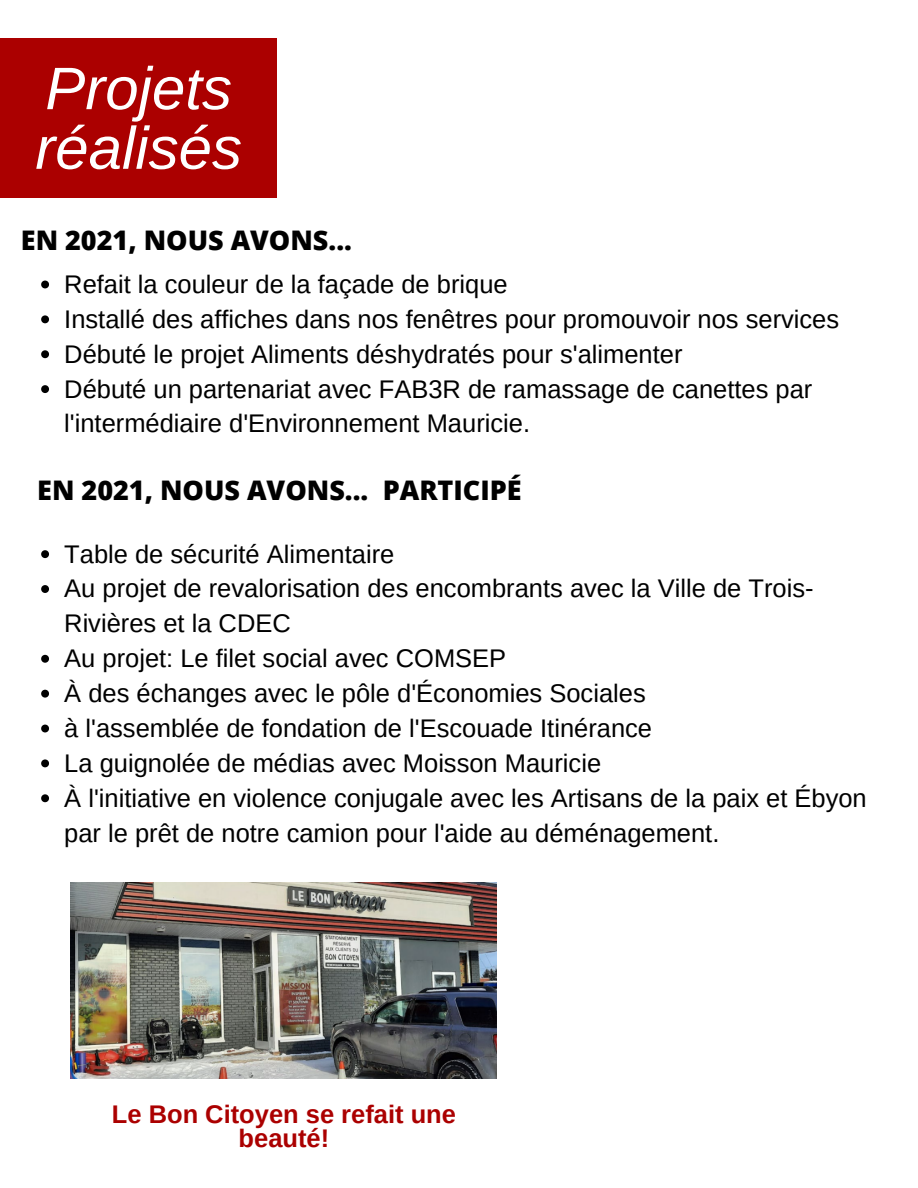
<style>
.page{position:relative;width:918px;height:1188px;background:#fff}
.page>*{position:absolute;margin:0;border:0;box-sizing:border-box;transform-origin:0 0}
.t1{font:italic 60px/59.7px "Arimo";color:#fff}
.t2{font:800 27px "Open Sans";color:#000}
.t3{font:25.5px/34.8px "Arimo";color:#000}
.t4{font:700 25.5px/24.8px "Arimo";color:#ab0000;text-align:center}
</style>
<div class="page">
<img style="left:71px;top:883px;width:426px;height:196px">
<svg style="left:41px;top:550px;width:8px;height:8px"></svg>
<svg style="left:41px;top:585px;width:8px;height:8px"></svg>
<svg style="left:41px;top:655px;width:8px;height:8px"></svg>
<svg style="left:41px;top:690px;width:8px;height:8px"></svg>
<svg style="left:41px;top:725px;width:8px;height:7px"></svg>
<svg style="left:41px;top:759px;width:8px;height:8px"></svg>
<svg style="left:41px;top:794px;width:8px;height:8px"></svg>
<div style="left:0;top:38px;width:277px;height:160px;background:#ab0000"></div>
<svg style="left:41px;top:281px;width:8px;height:7px"></svg>
<svg style="left:41px;top:315px;width:8px;height:8px"></svg>
<svg style="left:41px;top:350px;width:8px;height:8px"></svg>
<svg style="left:41px;top:385px;width:8px;height:8px"></svg>
<h1 class="t1" style="left:35px;top:59px;width:208px">Projets réalisés</h1>
<p class="t2" style="left:21px;top:222px;width:333px">EN 2021, NOUS AVONS...</p>
<p class="t3" style="left:64px;top:267px;width:776px">Refait la couleur de la façade de brique<br>Installé des affiches dans nos fenêtres pour promouvoir nos services Débuté le projet Aliments déshydratés pour s'alimenter<br>Débuté un partenariat avec FAB3R de ramassage de canettes par l'intermédiaire d'Environnement Mauricie.</p>
<p class="t2" style="left:37px;top:471px;width:486px">EN 2021, NOUS AVONS... PARTICIPÉ</p>
<p class="t3" style="left:64px;top:536px;width:804px">Table de sécurité Alimentaire<br>Au projet de revalorisation des encombrants avec la Ville de Trois-Rivières et la CDEC<br>Au projet: Le filet social avec COMSEP<br>À des échanges avec le pôle d'Économies Sociales<br>à l'assemblée de fondation de l'Escouade Itinérance<br>La guignolée de médias avec Moisson Mauricie<br>À l'initiative en violence conjugale avec les Artisans de la paix et Ébyon par le prêt de notre camion pour l'aide au déménagement.</p>
<p class="t4" style="left:112px;top:1101px;width:346px">Le Bon Citoyen se refait une beauté!</p>
</div>
